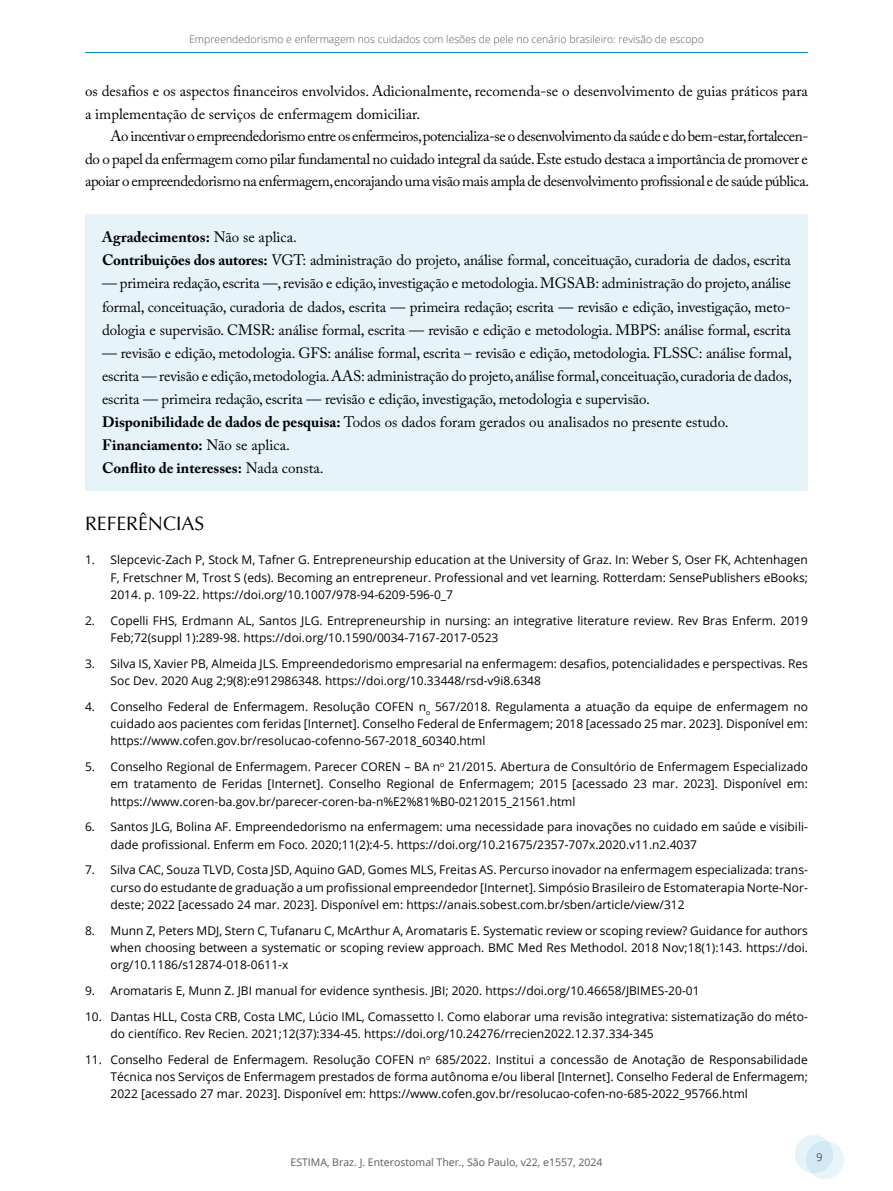
<style>
.page{position:relative;width:893px;height:1191px;background:#fff}
.page>*{position:absolute;margin:0;border:0;box-sizing:border-box;transform-origin:0 0}
.t1{font:19.5px "Optima LT Std";color:#000}
.t2{font:15px/23.1px "Adobe Caslon Pro";letter-spacing:-.01em;color:#000}
.t3{font:12px/17.2px "Open Sans";color:#000;text-align:justify}
.t4{font:300 10.5px "Open Sans";color:#58595b}
.t5{font:10.5px "Open Sans";color:#58595b}
.t6{font:300 10.5px "Open Sans";color:#000}
.s1{font-weight:700}
</style>
<div class="page">
<div style="left:806px;top:1140px;width:38px;height:39px;background:#e9f4f9;border-radius:50%"></div>
<svg style="left:795px;top:1134px;width:38px;height:39px"></svg>
<hr style="left:85px;top:52px;width:723px;height:1px;background:#0087c4">
<div style="left:85px;top:214px;width:723px;height:276px;background:#e6f3f9"></div>
<p class="t4" style="left:189px;top:32px;width:516px">Empreendedorismo e enfermagem nos cuidados com lesões de pele no cenário brasileiro: revisão de escopo</p>
<p class="t2" style="left:85px;top:80px;width:724px;line-height:22.5px">os desafios e os aspectos financeiros envolvidos. Adicionalmente, recomenda-se o desenvolvimento de guias práticos para a implementação de serviços de enfermagem domiciliar.</p>
<p class="t2" style="left:85px;top:125px;width:726px;line-height:22.5px;text-align:justify;text-indent:26px">Ao incentivar o empreendedorismo entre os enfermeiros,potencializa-se o desenvolvimento da saúde e do bem-estar,fortalecen&shy;do o papel da enfermagem como pilar fundamental no cuidado integral da saúde. Este estudo destaca a importância de promover e apoiar o empreendedorismo na enfermagem, encorajando uma visão mais ampla de desenvolvimento profissional e de saúde pública.</p>
<p class="t2" style="left:102px;top:225px;width:690px"><span class="s1">Agradecimentos:</span> Não se aplica.<br><span class="s1">Contribuições dos autores:</span> VGT: administração do projeto, análise formal, conceituação, curadoria de dados, escrita</p>
<p class="t2" style="left:102px;top:272px;width:690px;text-align:justify">— primeira redação, escrita —, revisão e edição, investigação e metodologia. MGSAB: administração do projeto, análise formal, conceituação, curadoria de dados, escrita — primeira redação; escrita — revisão e edição, investigação, meto&shy;dologia e supervisão. CMSR: análise formal, escrita — revisão e edição e metodologia. MBPS: análise formal, escrita</p>
<p class="t2" style="left:102px;top:341px;width:691px">— revisão e edição, metodologia. GFS: análise formal, escrita – revisão e edição, metodologia. FLSSC: análise formal, escrita — revisão e edição, metodologia. AAS: administração do projeto, análise formal, conceituação, curadoria de dados, escrita — primeira redação, escrita — revisão e edição, investigação, metodologia e supervisão.<br><span class="s1">Disponibilidade de dados de pesquisa:</span> Todos os dados foram gerados ou analisados no presente estudo.<br><span class="s1">Financiamento:</span> Não se aplica.<br><span class="s1">Conflito de interesses:</span> Nada consta.</p>
<h1 class="t1" style="left:85px;top:512px;width:121px">REFERÊNCIAS</h1>
<p class="t3" style="left:111px;top:551px;width:699px;text-indent:-26px">1. Slepcevic-Zach P, Stock M, Tafner G. Entrepreneurship education at the University of Graz. In: Weber S, Oser FK, Achtenhagen F, Fretschner M, Trost S (eds). Becoming an entrepreneur. Professional and vet learning. Rotterdam: SensePublishers eBooks; 2014. p. 109-22. https://doi.org/10.1007/978-94-6209-596-0_7</p>
<p class="t3" style="left:111px;top:611px;width:699px;text-indent:-26px">2. Copelli FHS, Erdmann AL, Santos JLG. Entrepreneurship in nursing: an integrative literature review. Rev Bras Enferm. 2019<br>Feb;72(suppl 1):289-98. https://doi.org/10.1590/0034-7167-2017-0523</p>
<p class="t3" style="left:111px;top:654px;width:699px;text-indent:-26px">3. Silva IS, Xavier PB, Almeida JLS. Empreendedorismo empresarial na enfermagem: desafios, potencialidades e perspectivas. Res<br>Soc Dev. 2020 Aug 2;9(8):e912986348. https://doi.org/10.33448/rsd-v9i8.6348</p>
<p class="t3" style="left:111px;top:697px;width:699px;text-indent:-26px">4. Conselho Federal de Enfermagem. Resolução COFEN n<sub>o</sub> 567/2018. Regulamenta a atuação da equipe de enfermagem no cuidado aos pacientes com feridas [Internet]. Conselho Federal de Enfermagem; 2018 [acessado 25 mar. 2023]. Disponível em: https://www.cofen.gov.br/resolucao-cofenno-567-2018_60340.html</p>
<p class="t3" style="left:111px;top:757px;width:699px;text-indent:-26px">5. Conselho Regional de Enfermagem. Parecer COREN – BA n<sup>o</sup> 21/2015. Abertura de Consultório de Enfermagem Especializado em tratamento de Feridas [Internet]. Conselho Regional de Enfermagem; 2015 [acessado 23 mar. 2023]. Disponível em: https://www.coren-ba.gov.br/parecer-coren-ba-n%E2%81%B0-0212015_21561.html</p>
<p class="t3" style="left:111px;top:818px;width:699px;text-indent:-26px">6. Santos JLG, Bolina AF. Empreendedorismo na enfermagem: uma necessidade para inovações no cuidado em saúde e visibili&shy;dade profissional. Enferm em Foco. 2020;11(2):4-5. https://doi.org/10.21675/2357-707x.2020.v11.n2.4037</p>
<p class="t3" style="left:111px;top:861px;width:699px;text-indent:-26px">7. Silva CAC, Souza TLVD, Costa JSD, Aquino GAD, Gomes MLS, Freitas AS. Percurso inovador na enfermagem especializada: trans&shy;curso do estudante de graduação a um profissional empreendedor [Internet]. Simpósio Brasileiro de Estomaterapia Norte-Nor&shy;deste; 2022 [acessado 24 mar. 2023]. Disponível em: https://anais.sobest.com.br/sben/article/view/312</p>
<p class="t3" style="left:111px;top:921px;width:699px;text-indent:-26px">8. Munn Z, Peters MDJ, Stern C, Tufanaru C, McArthur A, Aromataris E. Systematic review or scoping review? Guidance for authors when choosing between a systematic or scoping review approach. BMC Med Res Methodol. 2018 Nov;18(1):143. https://doi. org/10.1186/s12874-018-0611-x</p>
<p class="t3" style="left:85px;top:981px;width:616px">9. Aromataris E, Munn Z. JBI manual for evidence synthesis. JBI; 2020. https://doi.org/10.46658/JBIMES-20-01</p>
<p class="t3" style="left:111px;top:1007px;width:699px;text-indent:-26px">10. Dantas HLL, Costa CRB, Costa LMC, Lúcio IML, Comassetto I. Como elaborar uma revisão integrativa: sistematização do méto&shy;do científico. Rev Recien. 2021;12(37):334-45. https://doi.org/10.24276/rrecien2022.12.37.334-345</p>
<p class="t3" style="left:111px;top:1050px;width:699px;text-indent:-26px">11. Conselho Federal de Enfermagem. Resolução COFEN n<sup>o</sup> 685/2022. Institui a concessão de Anotação de Responsabilidade Técnica nos Serviços de Enfermagem prestados de forma autônoma e/ou liberal [Internet]. Conselho Federal de Enfermagem; 2022 [acessado 27 mar. 2023]. Disponível em: https://www.cofen.gov.br/resolucao-cofen-no-685-2022_95766.html</p>
<p class="t5" style="left:291px;top:1154px;width:313px">ESTIMA, Braz. J. Enterostomal Ther., São Paulo, v22, e1557, 2024</p>
<p class="t6" style="left:816px;top:1149px;width:7px">9</p>
</div>
